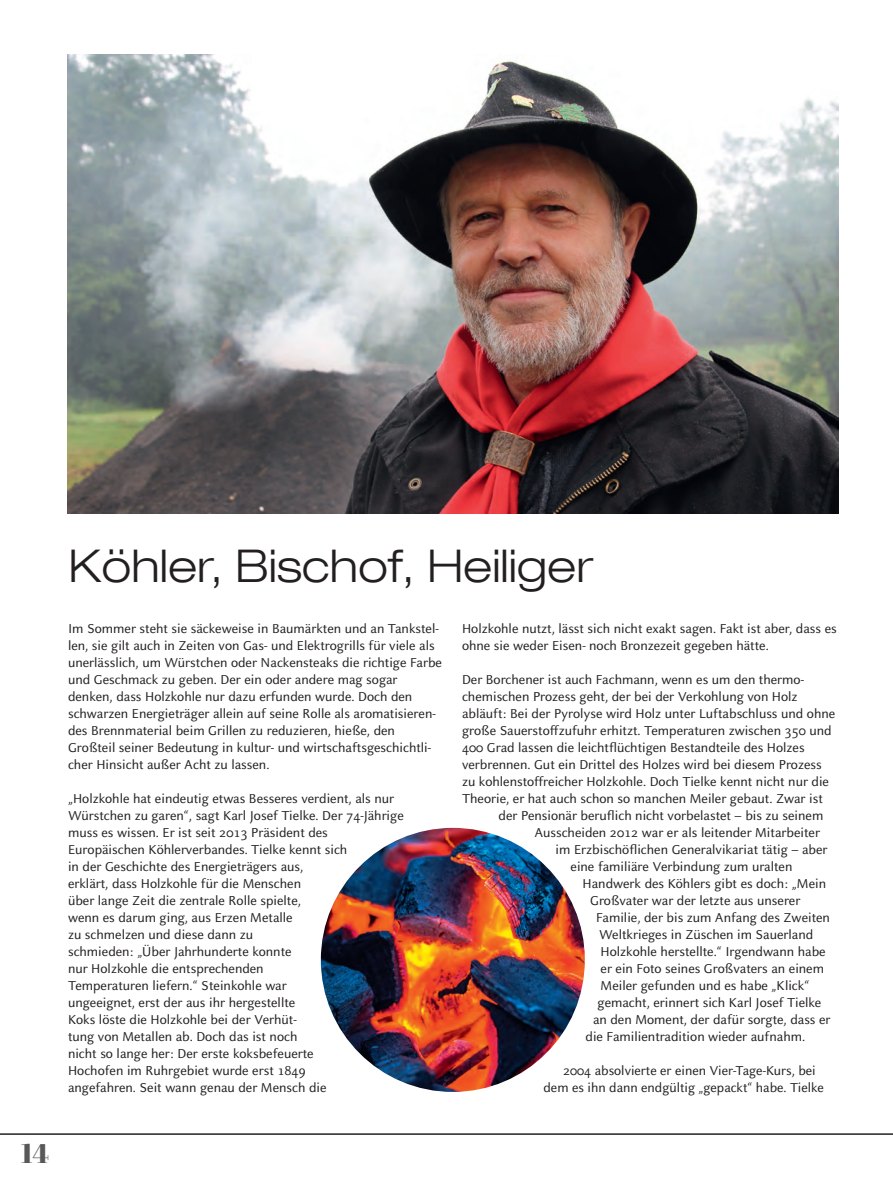
<style>
.page{position:relative;width:893px;height:1191px;background:#fff}
.page>*{position:absolute;margin:0;border:0;box-sizing:border-box;transform-origin:0 0}
.t1{font:300 expanded 45px "Helvetica Neue LT Com";color:#231f20}
.t2{font:27px "Abril Fatface";color:#57585a}
.t3{font:14.25px/17px "Celeste Sans";color:#231f20}
</style>
<div class="page">
<img style="left:68px;top:54px;width:771px;height:459px">
<img style="left:321px;top:828px;width:264px;height:264px;border-radius:132px">
<hr style="left:0;top:1133px;width:893px;height:1px;background:#231f20">
<h2 class="t2" style="left:21px;top:1134px;width:29px">14</h2>
<h1 class="t1" style="left:68px;top:538px;width:526px">Köhler, Bischof, Heiliger</h1>
<p class="t3" style="left:68px;top:619px;width:376px">Im Sommer steht sie säckeweise in Baumärkten und an Tankstel&shy;len, sie gilt auch in Zeiten von Gas- und Elektrogrills für viele als unerlässlich, um Würstchen oder Nackensteaks die richtige Farbe und Geschmack zu geben. Der ein oder andere mag sogar denken, dass Holzkohle nur dazu erfunden wurde. Doch den schwarzen Energieträger allein auf seine Rolle als aromatisieren&shy;des Brennmaterial beim Grillen zu reduzieren, hieße, den Großteil seiner Bedeutung in kultur- und wirtschaftsgeschichtli&shy;cher Hinsicht außer Acht zu lassen.</p>
<p class="t3" style="left:68px;top:790px;width:337px">„Holzkohle hat eindeutig etwas Besseres verdient, als nur Würstchen zu garen“, sagt Karl Josef Tielke. Der 74-Jährige muss es wissen. Er ist seit 2013 Präsident des Europäischen Köhlerverbandes. Tielke kennt sich<br>in der Geschichte des Energieträgers aus,<br>erklärt, dass Holzkohle für die Menschen<br>über lange Zeit die zentrale Rolle spielte,<br>wenn es darum ging, aus Erzen Metalle<br>zu schmelzen und diese dann zu<br>schmieden: „Über Jahrhunderte konnte<br>nur Holzkohle die entsprechenden<br>Temperaturen liefern.“ Steinkohle war<br>ungeeignet, erst der aus ihr hergestellte<br>Koks löste die Holzkohle bei der Verhüt-<br>tung von Metallen ab. Doch das ist noch<br>nicht so lange her: Der erste koksbefeuerte<br>Hochofen im Ruhrgebiet wurde erst 1849<br>angefahren. Seit wann genau der Mensch die</p>
<p class="t3" style="left:462px;top:620px;width:376px">Holzkohle nutzt, lässt sich nicht exakt sagen. Fakt ist aber, dass es ohne sie weder Eisen- noch Bronzezeit gegeben hätte.</p>
<p class="t3" style="left:462px;top:671px;width:343px">Der Borchener ist auch Fachmann, wenn es um den thermo-</p>
<p class="t3" style="left:462px;top:688px;width:337px">chemischen Prozess geht, der bei der Verkohlung von Holz</p>
<p class="t3" style="left:462px;top:705px;width:375px">abläuft: Bei der Pyrolyse wird Holz unter Luftabschluss und ohne</p>
<p class="t3" style="left:462px;top:722px;width:371px">große Sauerstoffzufuhr erhitzt. Temperaturen zwischen 350 und</p>
<p class="t3" style="left:462px;top:739px;width:344px">400 Grad lassen die leichtflüchtigen Bestandteile des Holzes</p>
<p class="t3" style="left:462px;top:756px;width:361px">verbrennen. Gut ein Drittel des Holzes wird bei diesem Prozess</p>
<p class="t3" style="left:462px;top:773px;width:369px">zu kohlenstoffreicher Holzkohle. Doch Tielke kennt nicht nur die</p>
<p class="t3" style="left:462px;top:790px;width:362px">Theorie, er hat auch schon so manchen Meiler gebaut. Zwar ist</p>
<p class="t3" style="left:499px;top:807px;width:326px">der Pensionär beruflich nicht vorbelastet – bis zu seinem</p>
<p class="t3" style="left:535px;top:824px;width:287px">Ausscheiden 2012 war er als leitender Mitarbeiter</p>
<p class="t3" style="left:556px;top:841px;width:274px">im Erzbischöflichen Generalvikariat tätig – aber</p>
<p class="t3" style="left:571px;top:858px;width:223px">eine familiäre Verbindung zum uralten</p>
<p class="t3" style="left:583px;top:875px;width:245px">Handwerk des Köhlers gibt es doch: „Mein</p>
<p class="t3" style="left:590px;top:892px;width:212px">Großvater war der letzte aus unserer</p>
<p class="t3" style="left:596px;top:909px;width:235px">Familie, der bis zum Anfang des Zweiten</p>
<p class="t3" style="left:599px;top:926px;width:216px">Weltkrieges in Züschen im Sauerland</p>
<p class="t3" style="left:601px;top:943px;width:227px">Holzkohle herstellte.“ Irgendwann habe</p>
<p class="t3" style="left:601px;top:960px;width:225px">er ein Foto seines Großvaters an einem</p>
<p class="t3" style="left:601px;top:977px;width:210px">Meiler gefunden und es habe „Klick“</p>
<p class="t3" style="left:598px;top:994px;width:225px">gemacht, erinnert sich Karl Josef Tielke</p>
<p class="t3" style="left:593px;top:1011px;width:239px">an den Moment, der dafür sorgte, dass er</p>
<p class="t3" style="left:586px;top:1028px;width:221px">die Familientradition wieder aufnahm.</p>
<p class="t3" style="left:544px;top:1062px;width:282px;text-indent:19px">2004 absolvierte er einen Vier-Tage-Kurs, bei dem es ihn dann endgültig „gepackt“ habe. Tielke</p>
</div>
